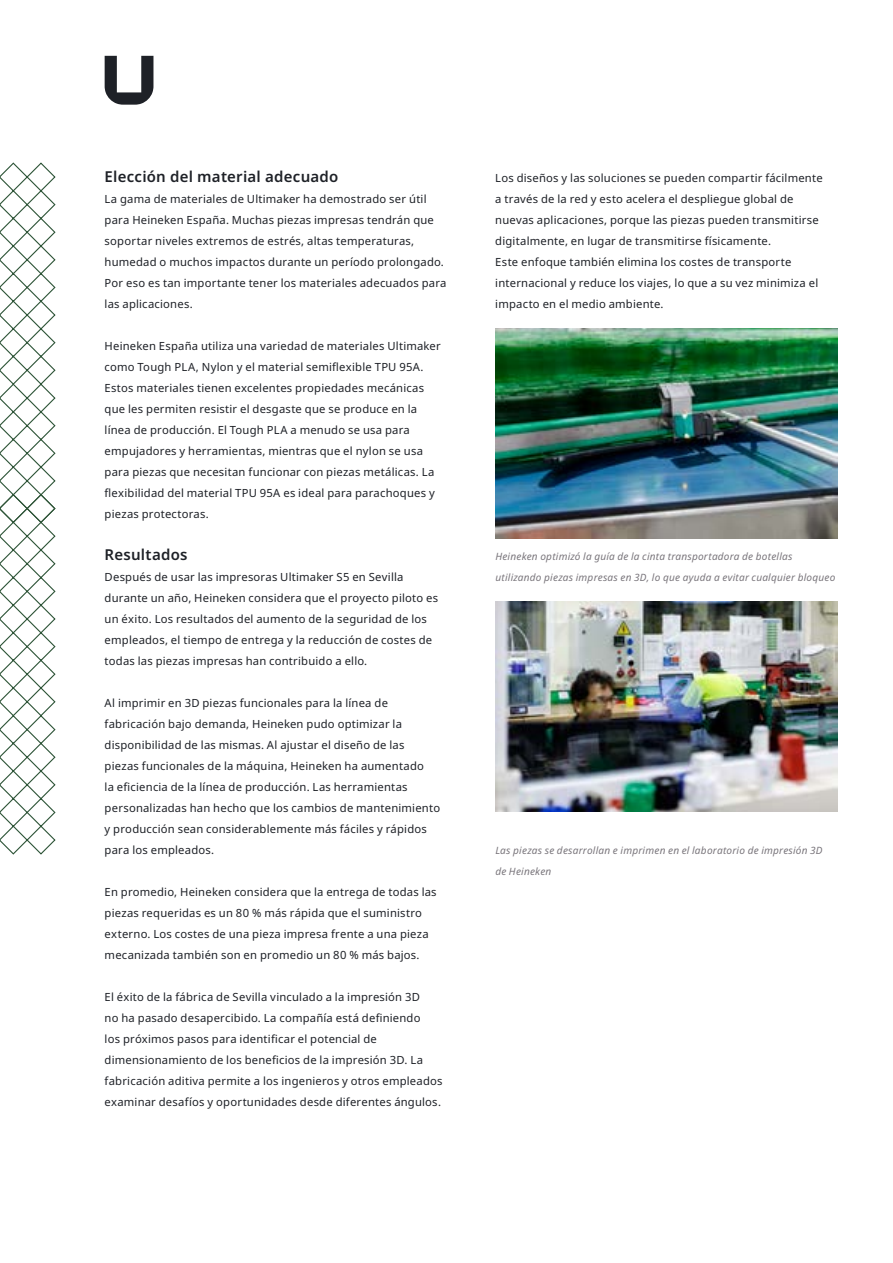
<style>
.page{position:relative;width:893px;height:1263px;background:#fff}
.page>*{position:absolute;margin:0;border:0;box-sizing:border-box;transform-origin:0 0}
.t1{font:600 15px "Noto Sans";letter-spacing:.015em;color:#1e2127}
.t2{font:11.25px/21px "Noto Sans";letter-spacing:.02em;color:#1e2127}
.t3{font:italic 10.05px/21px "Noto Sans";letter-spacing:.02em;color:#79757b}
</style>
<div class="page">
<svg style="left:105px;top:56px;width:48px;height:49px"></svg>
<svg style="left:0;top:162px;width:56px;height:693px"></svg>
<img style="left:495px;top:328px;width:342px;height:210px">
<img style="left:495px;top:601px;width:342px;height:210px">
<h1 class="t1" style="left:105px;top:166px;width:235px">Elección del material adecuado</h1>
<p class="t2" style="left:105px;top:188px;width:343px">La gama de materiales de Ultimaker ha demostrado ser útil para Heineken España. Muchas piezas impresas tendrán que soportar niveles extremos de estrés, altas temperaturas, humedad o muchos impactos durante un período prolongado.<br>Por eso es tan importante tener los materiales adecuados para las aplicaciones.</p>
<p class="t2" style="left:105px;top:336px;width:338px">Heineken España utiliza una variedad de materiales Ultimaker como Tough PLA, Nylon y el material semiflexible TPU 95A.<br>Estos materiales tienen excelentes propiedades mecánicas que les permiten resistir el desgaste que se produce en la línea de producción. El Tough PLA a menudo se usa para empujadores y herramientas, mientras que el nylon se usa para piezas que necesitan funcionar con piezas metálicas. La flexibilidad del material TPU 95A es ideal para parachoques y piezas protectoras.</p>
<h1 class="t1" style="left:105px;top:544px;width:84px">Resultados</h1>
<p class="t2" style="left:105px;top:566px;width:335px">Después de usar las impresoras Ultimaker S5 en Sevilla durante un año, Heineken considera que el proyecto piloto es un éxito. Los resultados del aumento de la seguridad de los empleados, el tiempo de entrega y la reducción de costes de todas las piezas impresas han contribuido a ello.</p>
<p class="t2" style="left:105px;top:693px;width:337px">Al imprimir en 3D piezas funcionales para la línea de fabricación bajo demanda, Heineken pudo optimizar la disponibilidad de las mismas. Al ajustar el diseño de las piezas funcionales de la máquina, Heineken ha aumentado<br>la eficiencia de la línea de producción. Las herramientas personalizadas han hecho que los cambios de mantenimiento y producción sean considerablemente más fáciles y rápidos para los empleados.</p>
<p class="t2" style="left:105px;top:882px;width:334px">En promedio, Heineken considera que la entrega de todas las piezas requeridas es un 80 % más rápida que el suministro externo. Los costes de una pieza impresa frente a una pieza mecanizada también son en promedio un 80 % más bajos.</p>
<p class="t2" style="left:105px;top:987px;width:339px">El éxito de la fábrica de Sevilla vinculado a la impresión 3D<br>no ha pasado desapercibido. La compañía está definiendo<br>los próximos pasos para identificar el potencial de dimensionamiento de los beneficios de la impresión 3D. La fabricación aditiva permite a los ingenieros y otros empleados examinar desafíos y oportunidades desde diferentes ángulos.</p>
<p class="t2" style="left:495px;top:168px;width:329px">Los diseños y las soluciones se pueden compartir fácilmente a través de la red y esto acelera el despliegue global de nuevas aplicaciones, porque las piezas pueden transmitirse digitalmente, en lugar de transmitirse físicamente.<br>Este enfoque también elimina los costes de transporte internacional y reduce los viajes, lo que a su vez minimiza el impacto en el medio ambiente.</p>
<p class="t3" style="left:495px;top:546px;width:342px">Heineken optimizó la guía de la cinta transportadora de botellas utilizando piezas impresas en 3D, lo que ayuda a evitar cualquier bloqueo</p>
<p class="t3" style="left:495px;top:840px;width:329px">Las piezas se desarrollan e imprimen en el laboratorio de impresión 3D de Heineken</p>
</div>
